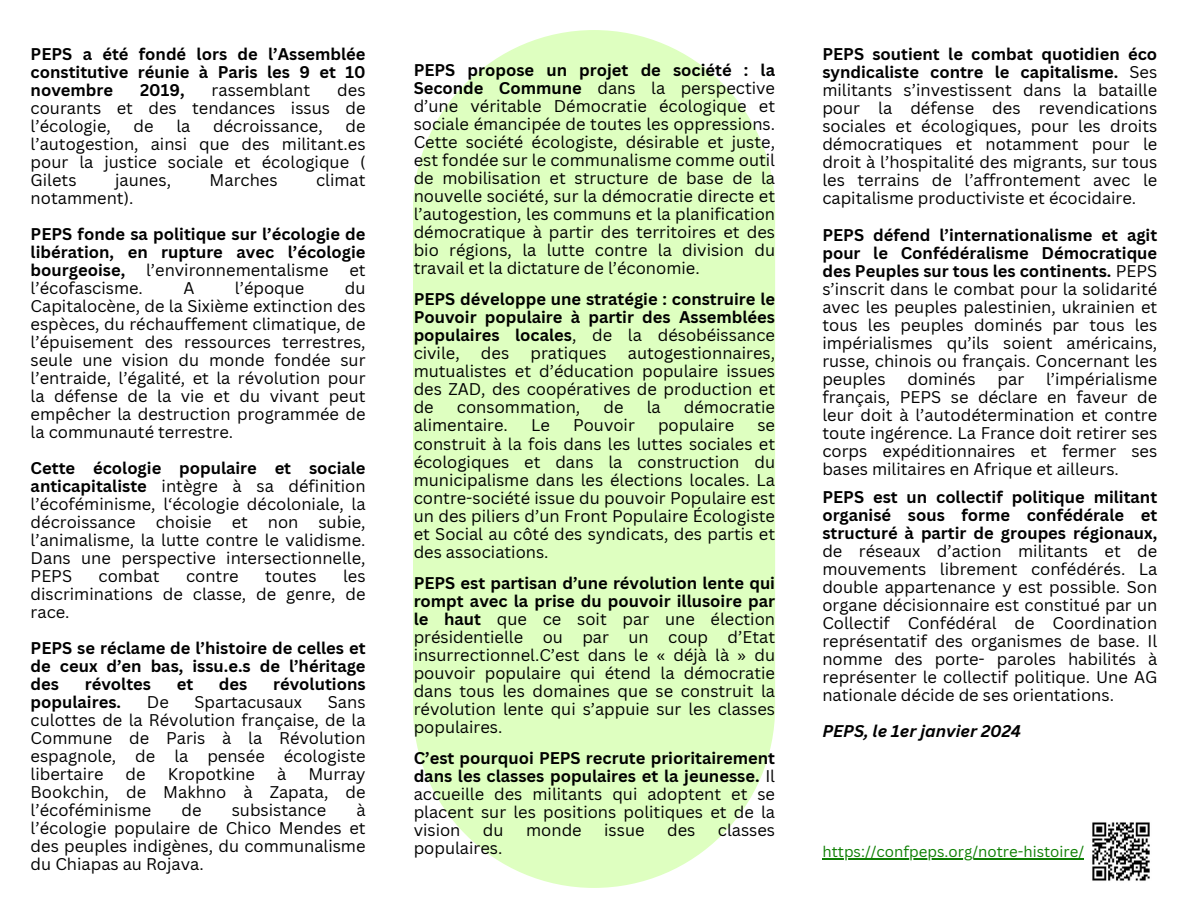
<style>
.page{position:relative;width:1188px;height:918px;background:#fff}
.page>*{position:absolute;margin:0;border:0;box-sizing:border-box;transform-origin:0 0}
.t1{font:16.5px/18px "Canva Sans";color:#000;text-align:justify}
.t2{font:700 16.5px/18px "Canva Sans";color:#000;text-align:justify}
.t3{font:italic 700 16.5px "Canva Sans";color:#000}
.t4{font:15px "Canva Sans";color:#0e7f03}
.s1{font-weight:700}
.s2{font-weight:400}
</style>
<div class="page">
<div style="left:413px;top:30px;width:362px;height:858px;background:#deffc0;border-radius:181px"></div>
<img style="left:1092px;top:822px;width:58px;height:59px">
<hr style="left:822px;top:858px;width:262px;height:1px;background:#0e7f03">
<p class="t2" style="left:31px;top:44px;width:336px">PEPS a été fondé lors de l’Assemblée constitutive réunie à Paris les 9 et 10 novembre</p>
<p class="t1" style="left:31px;top:80px;width:336px;text-indent:307px">des courants et des tendances issus de l’écologie,</p>
<p class="t2" style="left:140px;top:80px;width:46px">2019,</p>
<p class="t1" style="left:212px;top:80px;width:100px">rassemblant</p>
<p class="t1" style="left:31px;top:116px;width:336px;text-indent:315px">de l’autogestion, ainsi que des militant.es pour la justice sociale et écologique ( Gilets</p>
<p class="t1" style="left:134px;top:116px;width:22px">de</p>
<p class="t1" style="left:176px;top:116px;width:16px">la</p>
<p class="t1" style="left:213px;top:116px;width:111px">décroissance,</p>
<p class="t1" style="left:115px;top:170px;width:57px">jaunes,</p>
<p class="t1" style="left:210px;top:170px;width:70px">Marches</p>
<p class="t1" style="left:316px;top:170px;width:51px">climat</p>
<p class="t1" style="left:31px;top:188px;width:104px">notamment).</p>
<p class="t2" style="left:31px;top:224px;width:336px">PEPS fonde sa politique sur l’écologie de libération, en rupture avec l’écologie bourgeoise,</p>
<p class="t1" style="left:146px;top:260px;width:184px">l’environnementalisme</p>
<p class="t1" style="left:349px;top:260px;width:18px">et</p>
<p class="t1" style="left:31px;top:278px;width:114px">l’écofascisme.</p>
<p class="t1" style="left:183px;top:278px;width:13px">A</p>
<p class="t1" style="left:235px;top:278px;width:71px">l’époque</p>
<p class="t1" style="left:31px;top:278px;width:336px;text-indent:314px">du Capitalocène, de la Sixième extinction des espèces, du réchauffement climatique, de l’épuisement des ressources terrestres, seule une vision du monde fondée sur l’entraide, l’égalité, et la révolution pour la défense de la vie et du vivant peut empêcher la destruction programmée de la communauté terrestre.</p>
<p class="t1" style="left:31px;top:458px;width:336px"><span class="s1">Cette écologie populaire et sociale anticapitaliste</span> intègre à sa définition l’écoféminisme, l‘écologie décoloniale, la décroissance choisie et non subie, l’animalisme, la lutte contre le validisme.<br>Dans une perspective intersectionnelle, PEPS</p>
<p class="t1" style="left:31px;top:566px;width:336px;text-indent:312px">les discriminations de classe, de genre, de race.</p>
<p class="t2" style="left:31px;top:638px;width:336px">PEPS se réclame de l’histoire de celles et de ceux d’en bas, issu.e.s de l’héritage des</p>
<p class="t1" style="left:99px;top:566px;width:63px">combat</p>
<p class="t1" style="left:186px;top:566px;width:54px">contre</p>
<p class="t1" style="left:265px;top:566px;width:53px">toutes</p>
<p class="t2" style="left:85px;top:674px;width:68px">révoltes</p>
<p class="t2" style="left:177px;top:674px;width:18px">et</p>
<p class="t2" style="left:219px;top:674px;width:30px">des</p>
<p class="t2" style="left:273px;top:674px;width:94px">révolutions</p>
<p class="t2" style="left:31px;top:692px;width:92px">populaires.</p>
<p class="t1" style="left:147px;top:692px;width:23px">De</p>
<p class="t1" style="left:195px;top:692px;width:109px">Spartacusaux</p>
<p class="t1" style="left:31px;top:692px;width:336px;text-indent:297px">Sans culottes de la Révolution française, de la Commune de Paris à la Révolution espagnole, de la pensée écologiste libertaire</p>
<p class="t1" style="left:126px;top:764px;width:22px">de</p>
<p class="t1" style="left:168px;top:764px;width:89px">Kropotkine</p>
<p class="t1" style="left:277px;top:764px;width:11px">à</p>
<p class="t1" style="left:31px;top:764px;width:336px;text-indent:278px">Murray Bookchin, de Makhno à Zapata, de l’écoféminisme</p>
<p class="t1" style="left:31px;top:800px;width:336px;text-indent:326px">à l’écologie populaire de Chico Mendes et des peuples indigènes, du communalisme du Chiapas au Rojava.</p>
<p class="t1" style="left:181px;top:800px;width:22px">de</p>
<p class="t1" style="left:232px;top:800px;width:96px">subsistance</p>
<p class="t1" style="left:414px;top:61px;width:363px"><span class="s1">PEPS propose un projet de société : la Seconde Commune</span> dans la perspective d’une véritable Démocratie écologique et sociale émancipée de toutes les oppressions.<br>Cette société écologiste, désirable et juste, est fondée sur le communalisme comme outil de mobilisation et structure de base de la nouvelle société, sur la démocratie directe et l’autogestion, les communs et la planification démocratique à partir des territoires et des bio régions, la lutte contre la division du travail et la dictature de l’économie.</p>
<p class="t2" style="left:414px;top:290px;width:363px">PEPS développe une stratégie : construire le Pouvoir populaire à partir des Assemblées populaires locales<span class="s2">, de la désobéissance civile,</span></p>
<p class="t1" style="left:414px;top:344px;width:363px;text-indent:214px">autogestionnaires, mutualistes et d’éducation populaire issues des ZAD, des coopératives de production et de</p>
<p class="t1" style="left:481px;top:344px;width:30px">des</p>
<p class="t1" style="left:530px;top:344px;width:78px">pratiques</p>
<p class="t1" style="left:457px;top:398px;width:125px">consommation,</p>
<p class="t1" style="left:603px;top:398px;width:22px">de</p>
<p class="t1" style="left:647px;top:398px;width:16px">la</p>
<p class="t1" style="left:684px;top:398px;width:93px">démocratie</p>
<p class="t1" style="left:414px;top:416px;width:96px">alimentaire.</p>
<p class="t1" style="left:531px;top:416px;width:20px">Le</p>
<p class="t1" style="left:573px;top:416px;width:63px">Pouvoir</p>
<p class="t1" style="left:658px;top:416px;width:78px">populaire</p>
<p class="t1" style="left:414px;top:416px;width:363px;text-indent:344px">se construit à la fois dans les luttes sociales et écologiques et dans la construction du municipalisme dans les élections locales. La contre-société issue du pouvoir Populaire est un des piliers d’un Front Populaire Écologiste et Social au côté des syndicats, des partis et des associations.</p>
<p class="t1" style="left:414px;top:573px;width:363px"><span class="s1">PEPS est partisan d’une révolution lente qui rompt avec la prise du pouvoir illusoire par le haut</span> que ce soit par une élection présidentielle ou par un coup d’Etat insurrectionnel.C’est dans le « déjà là » du pouvoir populaire qui étend la démocratie dans tous les domaines que se construit la révolution lente qui s’appuie sur les classes populaires.</p>
<p class="t1" style="left:414px;top:748px;width:363px"><span class="s1">C’est pourquoi PEPS recrute prioritairement dans les classes populaires et la jeunesse.</span> Il accueille des militants qui adoptent et se placent sur les positions politiques et de la vision</p>
<p class="t1" style="left:483px;top:820px;width:22px">du</p>
<p class="t1" style="left:526px;top:820px;width:57px">monde</p>
<p class="t1" style="left:604px;top:820px;width:42px">issue</p>
<p class="t1" style="left:667px;top:820px;width:30px">des</p>
<p class="t1" style="left:718px;top:820px;width:59px">classes</p>
<p class="t1" style="left:414px;top:838px;width:90px">populaires.</p>
<p class="t1" style="left:822px;top:45px;width:336px"><span class="s1">PEPS soutient le combat quotidien éco syndicaliste contre le capitalisme.</span> Ses militants s’investissent dans la bataille pour la défense des revendications sociales et écologiques, pour les droits démocratiques et notamment pour le droit à l’hospitalité des migrants, sur tous les terrains de l’affrontement avec le capitalisme productiviste et écocidaire.</p>
<p class="t1" style="left:822px;top:226px;width:336px"><span class="s1">PEPS défend l’internationalisme et agit pour le Confédéralisme Démocratique des Peuples sur tous les continents.</span> PEPS s’inscrit dans le combat pour la solidarité avec les peuples palestinien, ukrainien et tous les peuples dominés par tous les impérialismes qu’ils soient américains, russe, chinois ou français. Concernant les peuples</p>
<p class="t1" style="left:822px;top:370px;width:336px;text-indent:224px">l’impérialisme français, PEPS se déclare en faveur de leur doit à l’autodétermination et contre toute ingérence. La France doit retirer ses corps expéditionnaires et fermer ses bases militaires en Afrique et ailleurs.</p>
<p class="t1" style="left:822px;top:488px;width:336px"><span class="s1">PEPS est un collectif politique militant organisé sous forme confédérale et structuré à partir de groupes régionaux, </span>de réseaux d’action militants et de mouvements librement confédérés. La double appartenance y est possible. Son organe décisionnaire est constitué par un Collectif Confédéral de Coordination représentatif des organismes de base. Il nomme des porte- paroles habilités à représenter le collectif politique. Une AG nationale décide de ses orientations.</p>
<p class="t3" style="left:822px;top:720px;width:200px">PEPS, le 1er janvier 2024</p>
<p class="t1" style="left:907px;top:370px;width:70px">dominés</p>
<p class="t1" style="left:998px;top:370px;width:28px">par</p>
<p class="t4" style="left:822px;top:841px;width:263px">https://confpeps.org/notre-histoire/</p>
</div>
